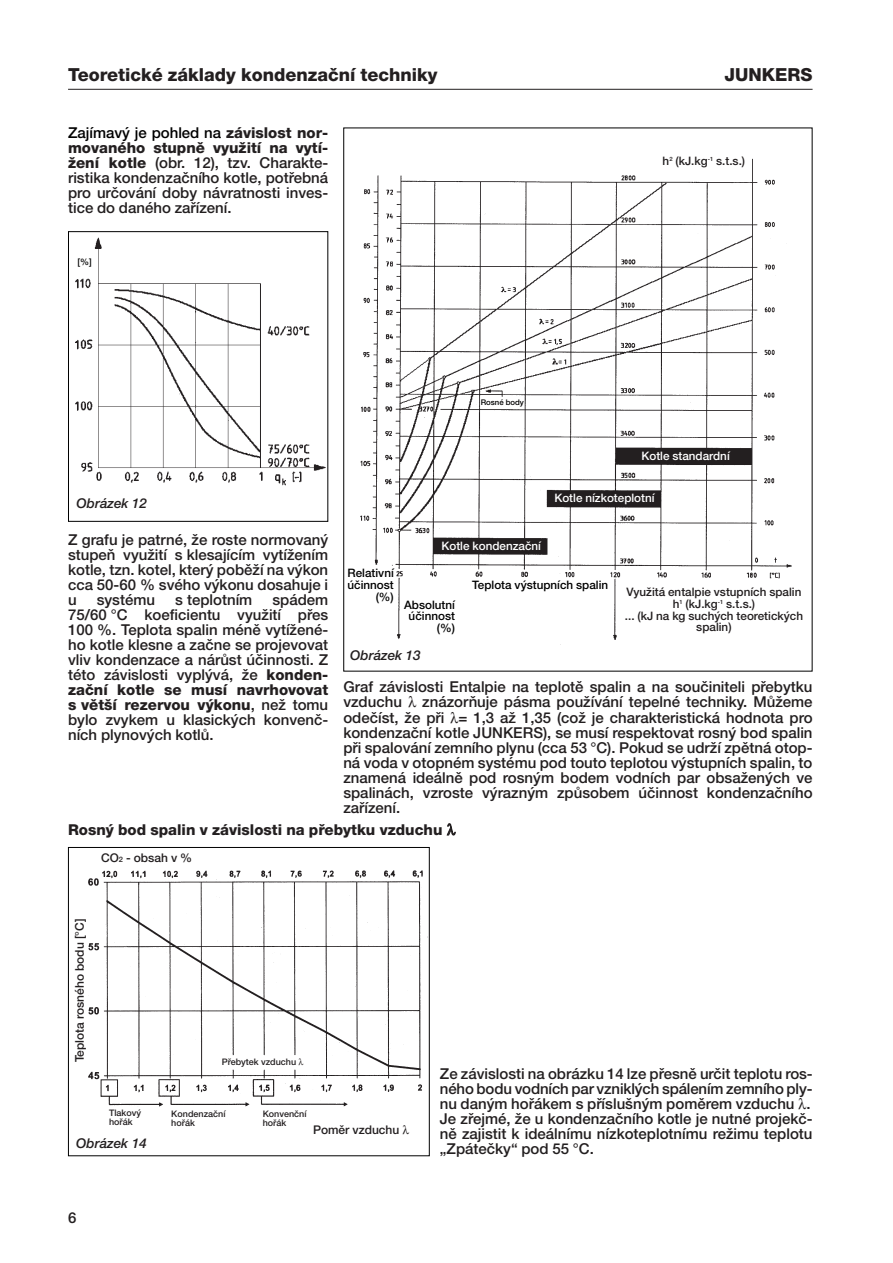
<style>
.page{position:relative;width:893px;height:1263px;background:#fff}
.page>*{position:absolute;margin:0;border:0;box-sizing:border-box;transform-origin:0 0}
.t1{font:800 18px "Helvetica Neue CE";color:#231f20}
.t2{font:500 15px/15px "Helvetica Neue CE";color:#231f20;text-align:justify}
.t3{font:800 15px "Helvetica Neue CE";color:#231f20}
.t4{font:italic 500 13.5px "Helvetica Neue CE";color:#231f20}
.t5{font:500 12px "Helvetica Neue CE";color:#231f20}
.t6{font:500 11.7px/11.7px "Helvetica Neue CE";color:#231f20;text-align:center}
.t7{font:500 11.7px/11.7px "Helvetica Neue CE";color:#000;text-align:right}
.t8{font:500 11.7px "Helvetica Neue CE";color:#fff}
.t9{font:500 9px/9px "Helvetica Neue CE";color:#231f20}
.t10{font:500 9px "Helvetica Neue CE";color:#000}
.t11{font:500 7.8px "Helvetica Neue CE";color:#000}
.s1{color:#000}
.s2{font-weight:800}
.s3{font-size:7.5px}
</style>
<div class="page">
<img style="left:88px;top:870px;width:335px;height:237px">
<div style="left:68px;top:847px;width:361px;height:309px;border:1px solid #000"></div>
<hr style="left:68px;top:89px;width:744px;height:1px;background:#231f20">
<img style="left:75px;top:237px;width:251px;height:249px">
<div style="left:68px;top:231px;width:260px;height:291px;border:1px solid #000"></div>
<img style="left:360px;top:158px;width:432px;height:487px">
<div style="left:75px;top:253px;width:20px;height:19px;background:#fff"></div>
<svg style="left:299px;top:1058px;width:4px;height:7px"></svg>
<p class="t1" style="left:68px;top:68px;width:371px">Teoretické základy kondenzaãní techniky</p>
<p class="t1" style="left:724px;top:68px;width:89px">JUNKERS</p>
<p class="t2" style="left:68px;top:127px;width:262px"><span class="s1">Zajímav˘ je pohled na</span> <span class="s2">závislost nor&shy;movaného stupnû vyuÏití na vytí-Ïení kotle</span> (obr. 12), tzv. Charakte&shy;ristika kondenzaãního kotle, potfiebná pro urãování doby návratnosti inves&shy;tice do daného zafiízení.</p>
<p class="t10" style="left:78px;top:258px;width:16px">[%]</p>
<p class="t6" style="left:662px;top:156px;width:84px">h<sup>2</sup> (kJ.kg<sup>-1</sup> s.t.s.)</p>
<p class="t11" style="left:481px;top:399px;width:45px">Rosné body</p>
<p class="t4" style="left:77px;top:498px;width:72px">Obrázek 12</p>
<p class="t2" style="left:68px;top:534px;width:262px">Z grafu je patrné, Ïe roste normovan˘ stupeÀ vyuÏití s klesajícím vytíÏením kotle, tzn. kotel, kter˘ pobûÏí na v˘kon cca 50-60 % svého v˘konu dosahuje i u</p>
<p class="t2" style="left:68px;top:594px;width:262px;text-indent:204px">spádem 75/60 °C koeficientu vyuÏití pfies 100 %. Teplota spalin ménû vytíÏené&shy;ho kotle klesne a zaãne se projevovat vliv kondenzace a nárÛst úãinnosti. Z této závislosti vypl˘vá, Ïe <span class="s2">konden&shy;zaãní kotle se musí navrhovovat s vût‰í rezervou v˘konu</span>, neÏ tomu bylo zvykem u klasick˘ch konvenã&shy;ních plynov˘ch kotlÛ.</p>
<p class="t2" style="left:97px;top:594px;width:60px">systému</p>
<p class="t2" style="left:175px;top:594px;width:79px">s teplotním</p>
<p class="t8" style="left:641px;top:451px;width:90px">Kotle standardní</p>
<p class="t8" style="left:554px;top:493px;width:102px">Kotle nízkoteplotní</p>
<p class="t7" style="left:347px;top:568px;width:48px">Relativní úãinnost (%)</p>
<p class="t8" style="left:441px;top:541px;width:101px">Kotle kondenzaãní</p>
<p class="t7" style="left:404px;top:600px;width:52px">Absolutní úãinnost (%)</p>
<p class="t7" style="left:472px;top:580px;width:137px">Teplota v˘stupních spalin</p>
<p class="t6" style="left:625px;top:587px;width:180px">VyuÏitá entalpie vstupních spalin h<sup>1</sup> (kJ.kg<sup>-1</sup> s.t.s.)<br>... (kJ na kg such˘ch teoretick˘ch spalin)</p>
<p class="t4" style="left:350px;top:650px;width:72px">Obrázek 13</p>
<p class="t2" style="left:343px;top:681px;width:470px">Graf závislosti Entalpie na teplotû spalin a na souãiniteli pfiebytku vzduchu</p>
<p class="t2" style="left:343px;top:696px;width:470px;text-indent:79px">znázorÀuje pásma pouÏívání tepelné techniky. MÛÏeme odeãíst, Ïe pfii = 1,3 aÏ 1,35 (coÏ je charakteristická hodnota pro kondenzaãní kotle JUNKERS), se musí respektovat rosn˘ bod spalin pfii spalování zemního plynu (cca 53 °C). Pokud se udrÏí zpûtná otop&shy;ná voda v otopném systému pod touto teplotou v˘stupních spalin, to znamená ideálnû pod rosn˘m bodem vodních par obsaÏen˘ch ve spalinách, vzroste v˘razn˘m zpÛsobem úãinnost kondenzaãního zafiízení.</p>
<p class="t3" style="left:68px;top:824px;width:376px">Rosn˘ bod spalin v závislosti na pfiebytku vzduchu</p>
<p class="t5" style="left:101px;top:853px;width:93px">CO<span class="s3">2</span> - obsah v %</p>
<p class="t5" style="left:75px;top:1062px;width:145px;rotate:-90deg">Teplota rosného bodu [°C]</p>
<p class="t9" style="left:109px;top:1109px;width:34px">Tlakov˘ hofiák</p>
<p class="t9" style="left:222px;top:1058px;width:76px">Pfiebytek vzduchu</p>
<p class="t9" style="left:171px;top:1110px;width:56px">Kondenzaãní hofiák</p>
<p class="t9" style="left:263px;top:1110px;width:45px">Konvenãní hofiák</p>
<p class="t5" style="left:313px;top:1125px;width:88px">Pomûr vzduchu</p>
<p class="t4" style="left:76px;top:1138px;width:72px">Obrázek 14</p>
<p class="t2" style="left:68px;top:1211px;width:10px">6</p>
<p class="t2" style="left:440px;top:1067px;width:374px;text-align:left">Ze závislosti na obrázku 14 lze pfiesnû urãit teplotu ros&shy;ného bodu vodních par vznikl˘ch spálením zemního ply&shy;nu dan˘m hofiákem s pfiíslu‰n˘m pomûrem vzduchu .<br>Je zfiejmé, Ïe u kondenzaãního kotle je nutné projekã&shy;nû zajistit k ideálnímu nízkoteplotnímu reÏimu teplotu „Zpáteãky“ pod 55 °C.</p>
</div>
